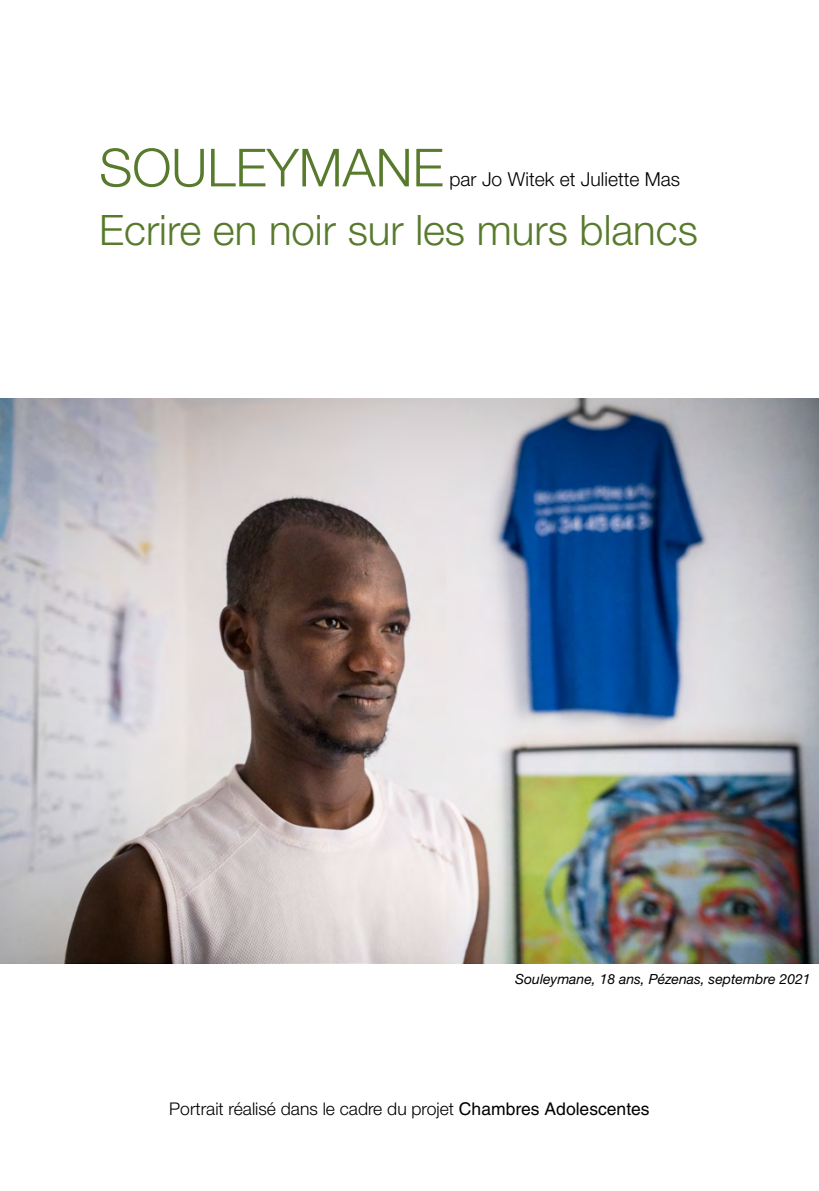
<style>
.page{position:relative;width:819px;height:1191px;background:#fff}
.page>*{position:absolute;margin:0;border:0;box-sizing:border-box;transform-origin:0 0}
.t1{font:300 52.5px "Helvetica Neue LT Std";color:#577a2c}
.t2{font:300 42px "Helvetica Neue LT Std";color:#577a2c}
.t3{font:300 19.25px "Helvetica Neue LT Std";color:#000}
.t4{font:300 17.5px "Helvetica Neue LT Std";color:#000}
.t5{font:italic 14px "Helvetica Neue LT Std";color:#000}
.s1{font-family:"Helvetica";font-weight:400}
</style>
<div class="page">
<img style="left:0;top:398px;width:819px;height:566px">
<h1 class="t1" style="left:99px;top:136px;width:346px">SOULEYMANE</h1>
<p class="t3" style="left:449px;top:168px;width:232px">par Jo Witek et Juliette Mas</p>
<h2 class="t2" style="left:99px;top:204px;width:600px">Ecrire en noir sur les murs blancs</h2>
<p class="t5" style="left:515px;top:971px;width:297px">Souleymane, 18 ans, Pézenas, septembre 2021</p>
<p class="t4" style="left:169px;top:1098px;width:482px">Portrait réalisé dans le cadre du projet <span class="s1">Chambres Adolescentes</span></p>
</div>
